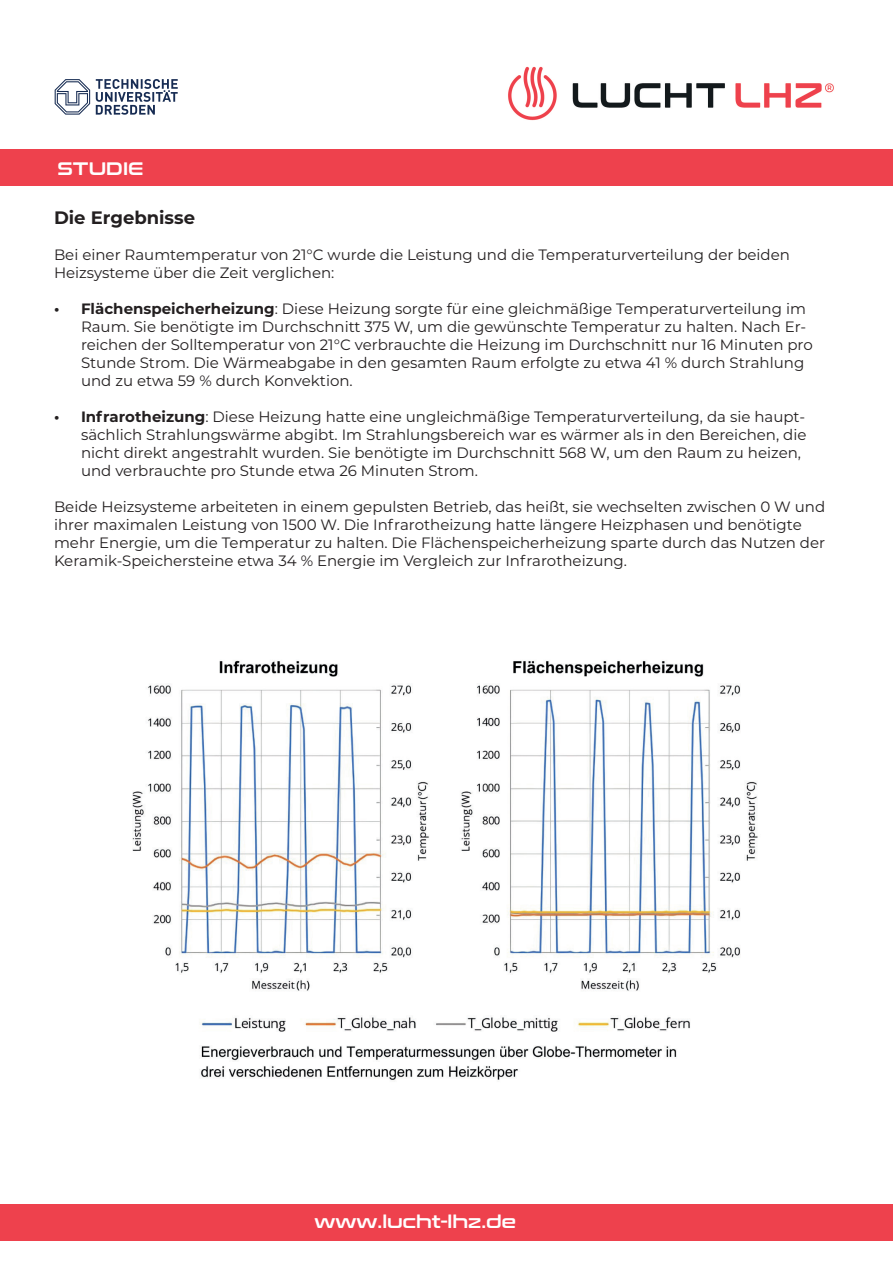
<style>
.page{position:relative;width:893px;height:1263px;background:#fff}
.page>*{position:absolute;margin:0;border:0;box-sizing:border-box;transform-origin:0 0}
.t1{font:18px "Conthrax Sb";color:#fff}
.t2{font:700 18px "Montserrat";color:#231f20}
.t3{font:15px/18px "Montserrat";color:#231f20}
.s1{font-weight:700}
</style>
<div class="page">
<img style="left:508px;top:66px;width:326px;height:55px">
<div style="left:0;top:150px;width:893px;height:36px;background:#ee414d"></div>
<svg style="left:55px;top:79px;width:123px;height:36px"></svg>
<div style="left:0;top:1204px;width:893px;height:37px;background:#ee414d"></div>
<img style="left:132px;top:660px;width:626px;height:421px">
<p class="t1" style="left:57px;top:155px;width:88px">STUDIE</p>
<p class="t2" style="left:54px;top:204px;width:143px">Die Ergebnisse</p>
<p class="t3" style="left:54px;top:245px;width:737px">Bei einer Raumtemperatur von 21°C wurde die Leistung und die Temperaturverteilung der beiden<br>Heizsysteme über die Zeit verglichen:</p>
<p class="t3" style="left:81px;top:299px;width:733px;text-indent:-27px"><span class="s1">• Flächenspeicherheizung</span>: Diese Heizung sorgte für eine gleichmäßige Temperaturverteilung im Raum. Sie benötigte im Durchschnitt 375 W, um die gewünschte Temperatur zu halten. Nach Er&shy;reichen der Solltemperatur von 21°C verbrauchte die Heizung im Durchschnitt nur 16 Minuten pro Stunde Strom. Die Wärmeabgabe in den gesamten Raum erfolgte zu etwa 41 % durch Strahlung und zu etwa 59 % durch Konvektion.</p>
<p class="t3" style="left:81px;top:407px;width:727px;text-indent:-27px"><span class="s1">• Infrarotheizung</span>: Diese Heizung hatte eine ungleichmäßige Temperaturverteilung, da sie haupt&shy;sächlich Strahlungswärme abgibt. Im Strahlungsbereich war es wärmer als in den Bereichen, die nicht direkt angestrahlt wurden. Sie benötigte im Durchschnitt 568 W, um den Raum zu heizen, und verbrauchte pro Stunde etwa 26 Minuten Strom.</p>
<p class="t3" style="left:54px;top:497px;width:773px">Beide Heizsysteme arbeiteten in einem gepulsten Betrieb, das heißt, sie wechselten zwischen 0 W und ihrer maximalen Leistung von 1500 W. Die Infrarotheizung hatte längere Heizphasen und benötigte mehr Energie, um die Temperatur zu halten. Die Flächenspeicherheizung sparte durch das Nutzen der Keramik-Speichersteine etwa 34 % Energie im Vergleich zur Infrarotheizung.</p>
<p class="t1" style="left:315px;top:1207px;width:203px">www.lucht-lhz.de</p>
</div>
